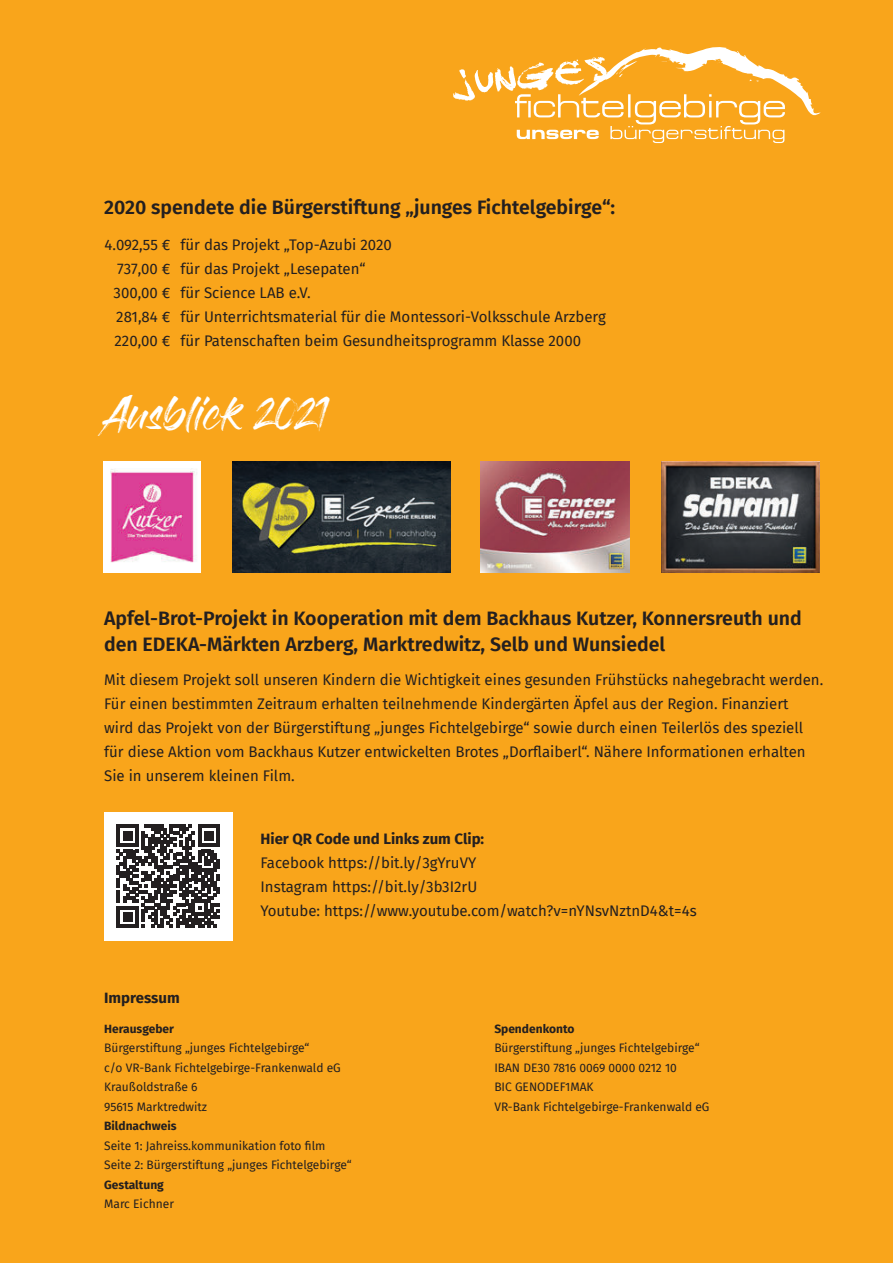
<style>
.page{position:relative;width:893px;height:1263px;background:#f9a51b}
.page>*{position:absolute;margin:0;border:0;box-sizing:border-box;transform-origin:0 0}
.t1{font:33px "Gloss And Bloom";letter-spacing:-.01em;color:#fff}
.t2{font:600 19.5px/25.5px "Fira Sans";color:#231f20}
.t3{font:15px/24px "Fira Sans";color:#231f20}
.t4{font:700 15px "Fira Sans";color:#231f20}
.t5{font:12px/19.5px "Fira Sans";color:#231f20}
.t6{font:700 12px "Fira Sans";color:#231f20}
</style>
<div class="page">
<svg style="left:453px;top:47px;width:368px;height:96px"></svg>
<div style="left:104px;top:812px;width:128px;height:128px;background:#fff"></div>
<svg style="left:117px;top:825px;width:103px;height:103px"></svg>
<img style="left:103px;top:461px;width:97px;height:112px">
<img style="left:233px;top:462px;width:218px;height:111px">
<img style="left:481px;top:461px;width:148px;height:112px">
<img style="left:662px;top:461px;width:158px;height:112px">
<h2 class="t2" style="left:104px;top:195px;width:513px">2020 spendete die Bürgerstiftung „junges Fichtelgebirge“:</h2>
<p class="t3" style="left:114px;top:232px;width:59px;text-align:justify;text-indent:-9px">4.092,55 € 737,00 € 300,00 € 281,84 € 220,00 €</p>
<p class="t3" style="left:180px;top:233px;width:427px">für das Projekt „Top-Azubi 2020<br>für das Projekt „Lesepaten“<br>für Science LAB e.V.<br>für Unterrichtsmaterial für die Montessori-Volksschule Arzberg für Patenschaften beim Gesundheitsprogramm Klasse 2000</p>
<h1 class="t1" style="left:104px;top:398px;width:231px">Ausblick 2021</h1>
<h2 class="t2" style="left:104px;top:606px;width:699px">Apfel-Brot-Projekt in Kooperation mit dem Backhaus Kutzer, Konnersreuth und den EDEKA-Märkten Arzberg, Marktredwitz, Selb und Wunsiedel</h2>
<p class="t3" style="left:104px;top:668px;width:721px">Mit diesem Projekt soll unseren Kindern die Wichtigkeit eines gesunden Frühstücks nahegebracht werden.<br>Für einen bestimmten Zeitraum erhalten teilnehmende Kindergärten Äpfel aus der Region. Finanziert<br>wird das Projekt von der Bürgerstiftung „junges Fichtelgebirge“ sowie durch einen Teilerlös des speziell für diese Aktion vom Backhaus Kutzer entwickelten Brotes „Dorflaiberl“. Nähere Informationen erhalten Sie in unserem kleinen Film.</p>
<p class="t4" style="left:104px;top:987px;width:77px">Impressum</p>
<p class="t4" style="left:260px;top:829px;width:225px">Hier QR Code und Links zum Clip:</p>
<p class="t3" style="left:260px;top:851px;width:438px">Facebook https://bit.ly/3gYruVY<br>Instagram https://bit.ly/3b3I2rU<br>Youtube: https://www.youtube.com/watch?v=nYNsvNztnD4&amp;t=4s</p>
<p class="t6" style="left:104px;top:1020px;width:71px">Herausgeber</p>
<p class="t5" style="left:104px;top:1038px;width:238px">Bürgerstiftung „junges Fichtelgebirge“<br>c/o VR-Bank Fichtelgebirge-Frankenwald eG<br>Kraußoldstraße 6<br>95615 Marktredwitz</p>
<p class="t6" style="left:104px;top:1118px;width:74px">Bildnachweis</p>
<p class="t5" style="left:104px;top:1136px;width:249px">Seite 1: Jahreiss.kommunikation foto film<br>Seite 2: Bürgerstiftung „junges Fichtelgebirge“</p>
<p class="t6" style="left:104px;top:1176px;width:61px">Gestaltung</p>
<p class="t5" style="left:104px;top:1194px;width:71px">Marc Eichner</p>
<p class="t6" style="left:494px;top:1020px;width:82px">Spendenkonto</p>
<p class="t5" style="left:494px;top:1038px;width:217px">Bürgerstiftung „junges Fichtelgebirge“<br>IBAN DE30 7816 0069 0000 0212 10<br>BIC GENODEF1MAK<br>VR-Bank Fichtelgebirge-Frankenwald eG</p>
</div>
